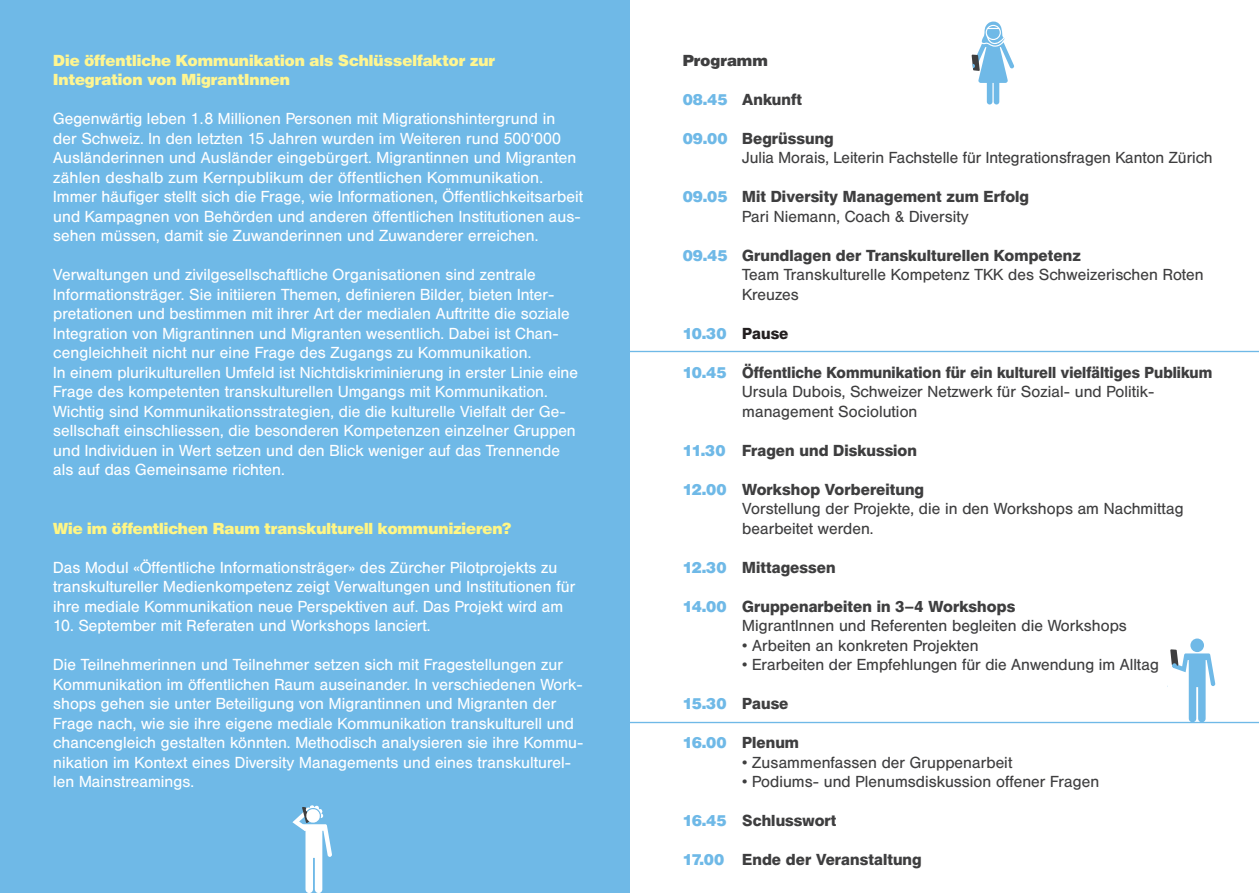
<style>
.page{position:relative;width:1259px;height:893px;background:#fff}
.page>*{position:absolute;margin:0;border:0;box-sizing:border-box;transform-origin:0 0}
.t1{font:15.75px/19.5px "Helvetica BQ";letter-spacing:.005em;color:#fff}
.t2{font:15.75px/19.5px "Helvetica BQ";letter-spacing:.005em;color:#3e3e3f}
.t3{font:600 15.75px "Helvetica BQ";letter-spacing:.005em;color:#3e3e3f}
.t4{font:900 15.75px "Helvetica BQ";letter-spacing:.005em;color:#fff691}
.t5{font:600 15.75px "Helvetica BQ";letter-spacing:.005em;color:#3e3e3f;scale:.96 1}
.t6{font:900 15.75px "Helvetica BQ";color:#fff685}
.t7{font:900 15.75px "Helvetica BQ";letter-spacing:-.025em;color:#6fb9e7}
.t8{font:900 15.75px "Helvetica BQ";letter-spacing:.005em;color:#3e3e3f}
.s1{font-weight:900;color:#6fb9e7}
.s2{font-weight:600;color:#231f20}
.s3{font-weight:600;color:#3e3e3f}
</style>
<div class="page">
<div style="left:0;top:0;width:629px;height:893px;background:#6fb9e7"></div>
<hr style="left:629px;top:351px;width:630px;height:1px;background:#6fb9e7">
<hr style="left:629px;top:722px;width:630px;height:1px;background:#6fb9e7">
<svg style="left:1170px;top:638px;width:45px;height:84px"></svg>
<svg style="left:292px;top:805px;width:40px;height:88px"></svg>
<svg style="left:971px;top:22px;width:43px;height:83px"></svg>
<p class="t4" style="left:53px;top:51px;width:443px">Die öffentliche Kommunikation als Schlüsselfaktor zur</p>
<p class="t4" style="left:53px;top:70px;width:238px">Integration von MigrantInnen</p>
<p class="t1" style="left:53px;top:109px;width:525px">Gegenwärtig leben 1.8 Millionen Personen mit Migrationshintergrund in der Schweiz. In den letzten 15 Jahren wurden im Weiteren rund 500‘000<br>Ausländerinnen und Ausländer eingebürgert. Migrantinnen und Migranten zählen deshalb zum Kernpublikum der öffentlichen Kommunikation.</p>
<p class="t1" style="left:53px;top:187px;width:531px">Immer häufiger stellt sich die Frage, wie Informationen, Öffentlichkeitsarbeit und Kampagnen von Behörden und anderen öffentlichen Institutionen aus&shy;sehen müssen, damit sie Zuwanderinnen und Zuwanderer erreichen.</p>
<p class="t1" style="left:53px;top:265px;width:518px">Verwaltungen und zivilgesellschaftliche Organisationen sind zentrale Informationsträger. Sie initiieren Themen, definieren Bilder, bieten Inter&shy;pretationen und bestimmen mit ihrer Art der medialen Auftritte die soziale Integration von Migrantinnen und Migranten wesentlich. Dabei ist Chan&shy;cengleichheit nicht nur eine Frage des Zugangs zu Kommunikation.</p>
<p class="t1" style="left:53px;top:363px;width:526px">In einem plurikulturellen Umfeld ist Nichtdiskriminierung in erster Linie eine Frage des kompetenten transkulturellen Umgangs mit Kommunikation.<br>Wichtig sind Kommunikationsstrategien, die die kulturelle Vielfalt der Ge&shy;sellschaft einschliessen, die besonderen Kompetenzen einzelner Gruppen und Individuen in Wert setzen und den Blick weniger auf das Trennende als auf das Gemeinsame richten.</p>
<p class="t6" style="left:53px;top:519px;width:460px">Wie im öffentlichen Raum transkulturell kommunizieren?</p>
<p class="t1" style="left:53px;top:558px;width:524px">Das Modul «Öffentliche Informationsträger» des Zürcher Pilotprojekts zu transkultureller Medienkompetenz zeigt Verwaltungen und Institutionen für ihre mediale Kommunikation neue Perspektiven auf. Das Projekt wird am</p>
<p class="t1" style="left:53px;top:616px;width:379px">10. September mit Referaten und Workshops lanciert.</p>
<p class="t1" style="left:53px;top:655px;width:532px">Die Teilnehmerinnen und Teilnehmer setzen sich mit Fragestellungen zur Kommunikation im öffentlichen Raum auseinander. In verschiedenen Work&shy;shops gehen sie unter Beteiligung von Migrantinnen und Migranten der Frage nach, wie sie ihre eigene mediale Kommunikation transkulturell und chancengleich gestalten könnten. Methodisch analysieren sie ihre Kommu&shy;nikation im Kontext eines Diversity Managements und eines transkulturel&shy;len Mainstreamings.</p>
<p class="t8" style="left:682px;top:51px;width:87px">Programm</p>
<p class="t3" style="left:682px;top:89px;width:121px"><span class="s1">08.45</span> Ankunft</p>
<p class="t3" style="left:682px;top:128px;width:153px"><span class="s1">09.00</span> Begrüssung</p>
<p class="t2" style="left:742px;top:148px;width:472px">Julia Morais, Leiterin Fachstelle für Integrationsfragen Kanton Zürich</p>
<p class="t3" style="left:682px;top:187px;width:348px"><span class="s1">09.05</span> Mit Diversity Management zum Erfolg</p>
<p class="t2" style="left:742px;top:207px;width:228px">Pari Niemann, Coach &amp; Diversity</p>
<p class="t3" style="left:682px;top:245px;width:400px"><span class="s1">09.45</span> Grundlagen der Transkulturellen Kompetenz</p>
<p class="t2" style="left:742px;top:265px;width:463px">Team Transkulturelle Kompetenz TKK des Schweizerischen Roten<br>Kreuzes</p>
<p class="t7" style="left:682px;top:324px;width:107px">10.30 <span class="s2">Pause</span></p>
<p class="t5" style="left:682px;top:362px;width:553px"><span class="s1">10.45</span> Öffentliche Kommunikation für ein kulturell vielfältiges Publikum</p>
<p class="t2" style="left:742px;top:382px;width:413px">Ursula Dubois, Schweizer Netzwerk für Sozial- und Politik-</p>
<p class="t2" style="left:742px;top:402px;width:177px">management Sociolution</p>
<p class="t3" style="left:682px;top:440px;width:236px"><span class="s1">11.30</span> Fragen und Diskussion</p>
<p class="t3" style="left:682px;top:479px;width:243px"><span class="s1">12.00</span> Workshop Vorbereitung</p>
<p class="t2" style="left:742px;top:499px;width:443px">Vorstellung der Projekte, die in den Workshops am Nachmittag</p>
<p class="t2" style="left:742px;top:519px;width:133px">bearbeitet werden.</p>
<p class="t3" style="left:682px;top:557px;width:154px"><span class="s1">12.30</span> Mittagessen</p>
<p class="t3" style="left:682px;top:596px;width:334px"><span class="s1">14.00</span> Gruppenarbeiten in 3–4 Workshops</p>
<p class="t2" style="left:742px;top:616px;width:386px">MigrantInnen und Referenten begleiten die Workshops</p>
<p class="t2" style="left:742px;top:636px;width:238px">• Arbeiten an konkreten Projekten</p>
<p class="t2" style="left:742px;top:655px;width:418px">• Erarbeiten der Empfehlungen für die Anwendung im Alltag</p>
<p class="t7" style="left:682px;top:694px;width:107px">15.30 <span class="s3">Pause</span></p>
<p class="t3" style="left:682px;top:733px;width:118px"><span class="s1">16.00</span> Plenum</p>
<p class="t2" style="left:742px;top:753px;width:271px">• Zusammenfassen der Gruppenarbeit</p>
<p class="t2" style="left:742px;top:772px;width:358px">• Podiums- und Plenumsdiskussion offener Fragen</p>
<p class="t3" style="left:682px;top:811px;width:155px"><span class="s1">16.45</span> Schlusswort</p>
<p class="t3" style="left:682px;top:850px;width:240px"><span class="s1">17.00</span> Ende der Veranstaltung</p>
</div>
